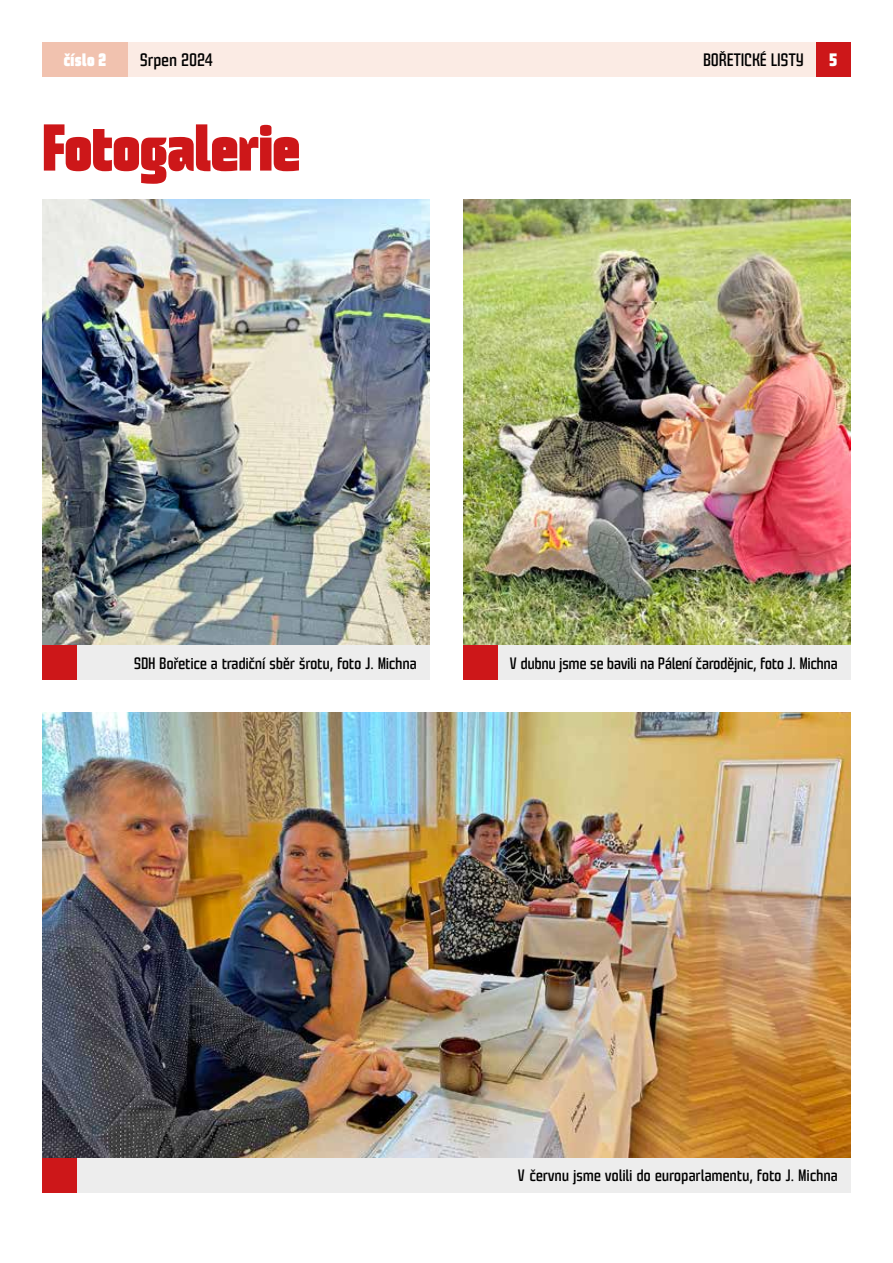
<style>
.page{position:relative;width:893px;height:1263px;background:#fff}
.page>*{position:absolute;margin:0;border:0;box-sizing:border-box;transform-origin:0 0}
.t1{font:700 66px "Fenix 23";letter-spacing:-.005em;color:#cd1719}
.t2{font:18px "Fenix 23";letter-spacing:.025em;color:#000}
.t3{font:700 18px "Fenix 23";letter-spacing:.025em;color:#fff}
.t4{font:16.5px "Fenix 23";letter-spacing:.02em;color:#000}
</style>
<div class="page">
<div style="left:43px;top:43px;width:85px;height:34px;background:#f1c2af"></div>
<div style="left:128px;top:43px;width:688px;height:34px;background:#fbebe4"></div>
<div style="left:816px;top:43px;width:34px;height:34px;background:#cd1719"></div>
<img style="left:43px;top:712px;width:807px;height:446px">
<div style="left:77px;top:1158px;width:773px;height:34px;background:#ededed"></div>
<div style="left:43px;top:1158px;width:34px;height:34px;background:#cd1719"></div>
<img style="left:43px;top:199px;width:386px;height:447px">
<img style="left:463px;top:199px;width:387px;height:447px">
<div style="left:77px;top:646px;width:352px;height:34px;background:#ededed"></div>
<div style="left:497px;top:646px;width:353px;height:34px;background:#ededed"></div>
<div style="left:43px;top:646px;width:34px;height:34px;background:#cd1719"></div>
<div style="left:463px;top:646px;width:34px;height:34px;background:#cd1719"></div>
<p class="t3" style="left:64px;top:50px;width:44px">číslo 2</p>
<p class="t2" style="left:140px;top:51px;width:74px">Srpen 2024</p>
<p class="t2" style="left:703px;top:51px;width:102px">BOŘETICKÉ LISTY</p>
<p class="t3" style="left:830px;top:50px;width:9px">5</p>
<h1 class="t1" style="left:43px;top:114px;width:259px">Fotogalerie</h1>
<p class="t4" style="left:134px;top:655px;width:284px">SDH Bořetice a tradiční sběr šrotu, foto J. Michna</p>
<p class="t4" style="left:510px;top:655px;width:329px">V dubnu jsme se bavili na Pálení čarodějnic, foto J. Michna</p>
<p class="t4" style="left:518px;top:1167px;width:321px">V červnu jsme volili do europarlamentu, foto J. Michna</p>
</div>
